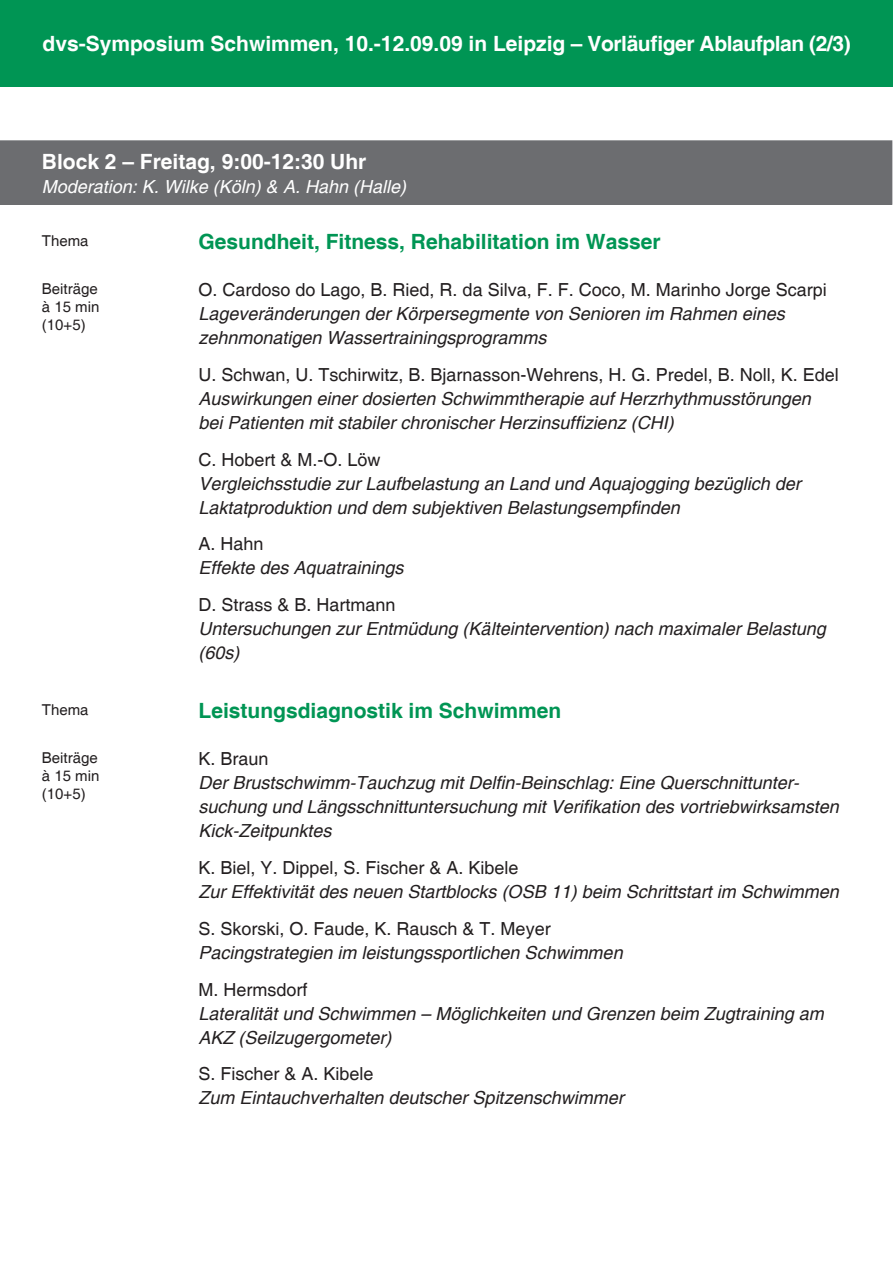
<style>
.page{position:relative;width:893px;height:1263px;background:#fff}
.page>*{position:absolute;margin:0;border:0;box-sizing:border-box;transform-origin:0 0}
.t1{font:700 21px "Helvetica";color:#fff}
.t2{font:700 21px "Helvetica";color:#009554}
.t3{font:italic 18px/24px "Helvetica";color:#231f20}
.t4{font:italic 18px "Helvetica";color:#fff}
.t5{font:15px/18px "Helvetica";color:#231f20;text-align:justify}
.s1{font-style:normal}
</style>
<div class="page">
<div style="left:0;top:0;width:893px;height:87px;background:#009554"></div>
<div style="left:0;top:141px;width:892px;height:64px;background:#6c6d70"></div>
<hr style="left:0;top:140px;width:156px;height:2px;background:#6c6d70">
<hr style="left:156px;top:140px;width:736px;height:2px;background:#6c6d70">
<p class="t1" style="left:43px;top:31px;width:810px">dvs-Symposium Schwimmen, 10.-12.09.09 in Leipzig – Vorläufiger Ablaufplan (2/3)</p>
<p class="t1" style="left:42px;top:148px;width:326px">Block 2 – Freitag, 9:00-12:30 Uhr</p>
<p class="t4" style="left:42px;top:176px;width:366px">Moderation: K. Wilke (Köln) &amp; A. Hahn (Halle)</p>
<p class="t5" style="left:42px;top:233px;width:48px">Thema</p>
<p class="t2" style="left:198px;top:228px;width:464px">Gesundheit, Fitness, Rehabilitation im Wasser</p>
<p class="t5" style="left:42px;top:280px;width:59px">Beiträge à 15 min (10+5)</p>
<p class="t3" style="left:198px;top:279px;width:630px"><span class="s1">O. Cardoso do Lago, B. Ried, R. da Silva, F. F. Coco, M. Marinho Jorge Scarpi<br></span>Lageveränderungen der Körpersegmente von Senioren im Rahmen eines zehnmonatigen Wassertrainingsprogramms</p>
<p class="t3" style="left:198px;top:363px;width:642px"><span class="s1">U. Schwan, U. Tschirwitz, B. Bjarnasson-Wehrens, H. G. Predel, B. Noll, K. Edel<br></span>Auswirkungen einer dosierten Schwimmtherapie auf Herzrhythmusstörungen bei Patienten mit stabiler chronischer Herzinsuffizienz (CHI)</p>
<p class="t3" style="left:198px;top:448px;width:604px"><span class="s1">C. Hobert &amp; M.-O. Löw<br></span>Vergleichsstudie zur Laufbelastung an Land und Aquajogging bezüglich der<br>Laktatproduktion und dem subjektiven Belastungsempfinden</p>
<p class="t3" style="left:198px;top:533px;width:207px"><span class="s1">A. Hahn<br></span>Effekte des Aquatrainings</p>
<p class="t3" style="left:198px;top:594px;width:629px"><span class="s1">D. Strass &amp; B. Hartmann<br></span>Untersuchungen zur Entmüdung (Kälteintervention) nach maximaler Belastung (60s)</p>
<p class="t5" style="left:42px;top:702px;width:48px">Thema</p>
<p class="t2" style="left:198px;top:697px;width:364px">Leistungsdiagnostik im Schwimmen</p>
<p class="t5" style="left:42px;top:749px;width:59px">Beiträge à 15 min (10+5)</p>
<p class="t3" style="left:198px;top:748px;width:642px"><span class="s1">K. Braun<br></span>Der Brustschwimm-Tauchzug mit Delfin-Beinschlag: Eine Querschnittunter&shy;suchung und Längsschnittuntersuchung mit Verifikation des vortriebwirksamsten Kick-Zeitpunktes</p>
<p class="t3" style="left:198px;top:856px;width:642px"><span class="s1">K. Biel, Y. Dippel, S. Fischer &amp; A. Kibele<br></span>Zur Effektivität des neuen Startblocks (OSB 11) beim Schrittstart im Schwimmen</p>
<p class="t3" style="left:198px;top:917px;width:426px"><span class="s1">S. Skorski, O. Faude, K. Rausch &amp; T. Meyer<br></span>Pacingstrategien im leistungssportlichen Schwimmen</p>
<p class="t3" style="left:198px;top:978px;width:627px"><span class="s1">M. Hermsdorf<br></span>Lateralität und Schwimmen – Möglichkeiten und Grenzen beim Zugtraining am<br>AKZ (Seilzugergometer)</p>
<p class="t3" style="left:198px;top:1063px;width:427px"><span class="s1">S. Fischer &amp; A. Kibele<br></span>Zum Eintauchverhalten deutscher Spitzenschwimmer</p>
</div>
